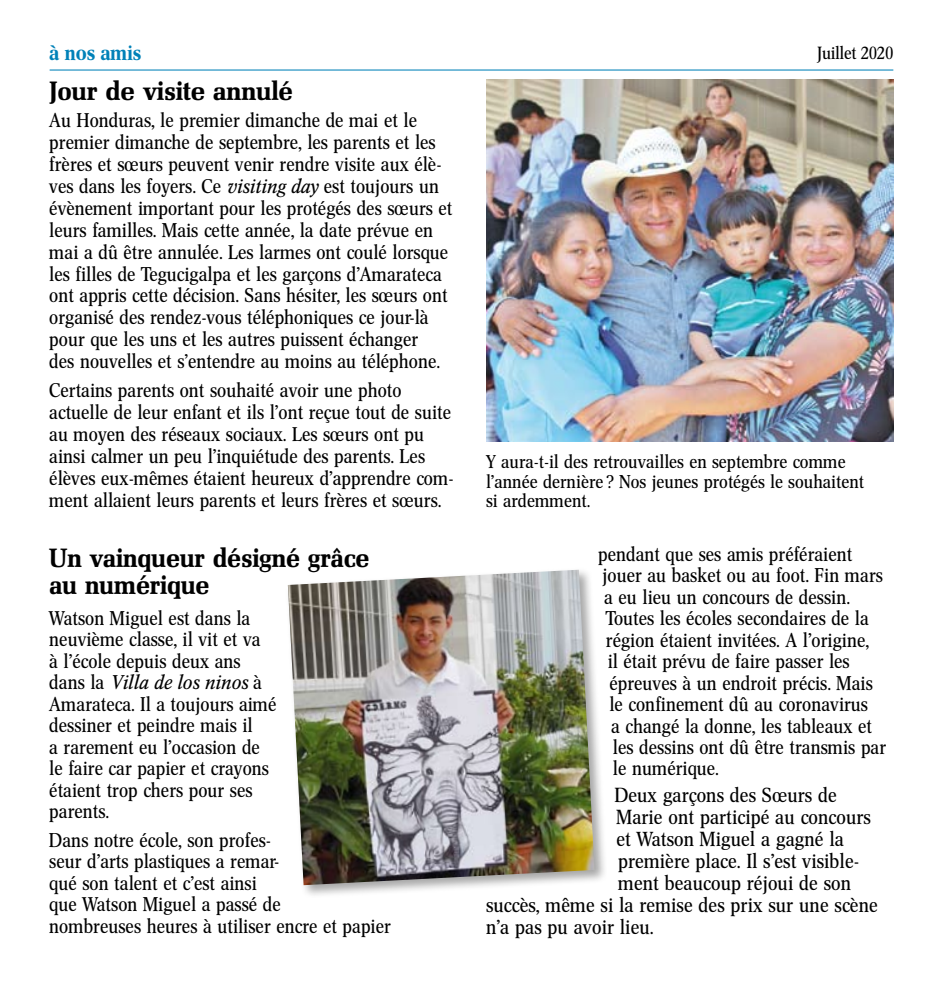
<style>
.page{position:relative;width:943px;height:993px;background:#fff}
.page>*{position:absolute;margin:0;border:0;box-sizing:border-box;transform-origin:0 0}
.t1{font:26.25px/26.8px "Mel Bol";color:#000}
.t2{font:21px "Cnn Med";color:#0081b8}
.t3{font:20.12px "Cnn Reg";letter-spacing:.015em;color:#000;scale:1.05 1}
.t4{font:19.6px/21.9px "Cnn Reg";letter-spacing:.015em;color:#000}
.t5{font:19.6px "Cnn Ita";letter-spacing:.015em;color:#000}
.t6{font:18.38px/19.2px "Cnn Reg";letter-spacing:.015em;color:#000;scale:1.05 1}
.t7{font:17.5px "Cnn Reg";color:#000;scale:1.05 1}
.s1{font-family:"Cnn Ita"}
.s2{font-family:"Cnn Reg"}
</style>
<div class="page">
<img style="left:486px;top:79px;width:407px;height:362px">
<hr style="left:50px;top:69px;width:843px;height:1px;background:#0081b8">
<div style="left:284px;top:566px;width:323px;height:331px;background:#000;opacity:.35"></div>
<img style="left:288px;top:569px;width:306px;height:315px">
<p class="t2" style="left:50px;top:40px;width:93px">à nos amis</p>
<p class="t7" style="left:817px;top:43px;width:74px">Juillet 2020</p>
<h1 class="t1" style="left:50px;top:78px;width:245px">Jour de visite annulé</h1>
<p class="t4" style="left:50px;top:110px;width:404px">Au Honduras, le premier dimanche de mai et le premier dimanche de septembre, les parents et les frères et sœurs peuvent venir rendre visite aux élè&shy;ves dans les foyers. Ce <span class="s1">visiting day</span> est toujours un évènement important pour les protégés des sœurs et leurs familles. Mais cette année, la date prévue en mai a dû être annulée. Les larmes ont coulé lorsque les filles de Tegucigalpa et les garçons d’Amarateca ont appris cette décision. Sans hésiter, les sœurs ont organisé des rendez-vous téléphoniques ce jour-là pour que les uns et les autres puissent échanger<br>des nouvelles et s’entendre au moins au téléphone.</p>
<p class="t4" style="left:50px;top:379px;width:405px">Certains parents ont souhaité avoir une photo actuelle de leur enfant et ils l’ont reçue tout de suite au moyen des réseaux sociaux. Les sœurs ont pu ainsi calmer un peu l’inquiétude des parents. Les élèves eux-mêmes étaient heureux d’apprendre com&shy;ment allaient leurs parents et leurs frères et sœurs.</p>
<h1 class="t1" style="left:50px;top:544px;width:321px">Un vainqueur désigné grâce au numérique</h1>
<p class="t4" style="left:50px;top:607px;width:213px">Watson Miguel est dans la neuvième classe, il vit et va à l’école depuis deux ans</p>
<p class="t5" style="left:50px;top:671px;width:214px"><span class="s2">dans la</span> Villa de los ninos <span class="s2">à</span></p>
<p class="t4" style="left:50px;top:693px;width:228px">Amarateca. Il a toujours aimé dessiner et peindre mais il<br>a rarement eu l’occasion de le faire car papier et crayons étaient trop chers pour ses parents.</p>
<p class="t4" style="left:50px;top:829px;width:343px">Dans notre école, son profes-<br>seur d’arts plastiques a remar-<br>qué son talent et c’est ainsi<br>que Watson Miguel a passé de<br>nombreuses heures à utiliser encre et papier</p>
<p class="t6" style="left:486px;top:452px;width:361px">Y aura-t-il des retrouvailles en septembre comme l’année dernière ? Nos jeunes protégés le souhaitent si ardemment.</p>
<p class="t4" style="left:598px;top:543px;width:255px">pendant que ses amis préféraient</p>
<p class="t4" style="left:602px;top:564px;width:282px">jouer au basket ou au foot. Fin mars</p>
<p class="t4" style="left:604px;top:586px;width:247px">a eu lieu un concours de dessin.</p>
<p class="t4" style="left:606px;top:607px;width:264px">Toutes les écoles secondaires de la</p>
<p class="t4" style="left:606px;top:629px;width:264px">région étaient invitées. A l’origine,</p>
<p class="t4" style="left:608px;top:650px;width:243px">il était prévu de faire passer les</p>
<p class="t4" style="left:609px;top:671px;width:264px">épreuves à un endroit précis. Mais</p>
<p class="t4" style="left:609px;top:693px;width:260px">le confinement dû au coronavirus</p>
<p class="t4" style="left:611px;top:714px;width:262px">a changé la donne, les tableaux et</p>
<p class="t4" style="left:613px;top:736px;width:274px">les dessins ont dû être transmis par</p>
<p class="t4" style="left:613px;top:757px;width:107px">le numérique.</p>
<p class="t3" style="left:615px;top:783px;width:213px">Deux garçons des Sœurs de</p>
<p class="t3" style="left:616px;top:805px;width:243px">Marie ont participé au concours</p>
<p class="t3" style="left:616px;top:827px;width:218px">et Watson Miguel a gagné la</p>
<p class="t3" style="left:618px;top:849px;width:231px">première place. Il s’est visible-</p>
<p class="t3" style="left:618px;top:871px;width:223px">ment beaucoup réjoui de son</p>
<p class="t3" style="left:486px;top:892px;width:374px">succès, même si la remise des prix sur une scène</p>
<p class="t3" style="left:486px;top:914px;width:161px">n’a pas pu avoir lieu.</p>
</div>
